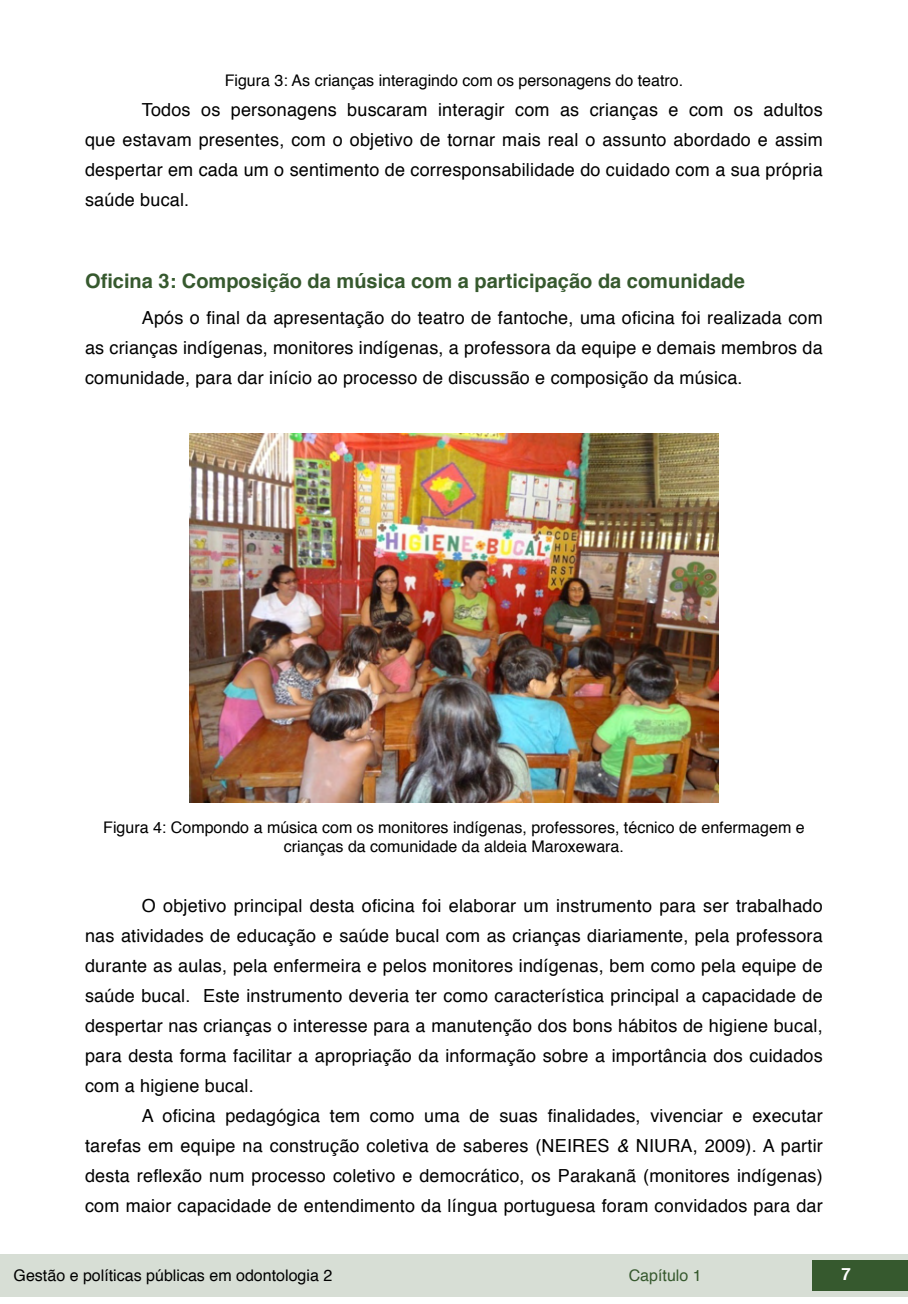
<style>
.page{position:relative;width:908px;height:1304px;background:#fff}
.page>*{position:absolute;margin:0;border:0;box-sizing:border-box;transform-origin:0 0}
.Subtitulo{font:700 20px "Helvetica";color:#36592e}
.txt{font:18px/30px "Helvetica";letter-spacing:.01em;color:#000;text-align:justify}
.t1{font:700 16.8px "Helvetica";color:#fff}
.imagens_graf_tab{font:16px/19.2px "Helvetica";color:#000;text-align:center}
.t2{font:16px "Helvetica";color:#36592e}
.s1{font-style:italic}
</style>
<div class="page">
<div style="left:0;top:1254px;width:906px;height:43px;background:#d7ded5"></div>
<div style="left:812px;top:1261px;width:95px;height:30px;background:#36592e"></div>
<img style="left:189px;top:434px;width:529px;height:368px">
<p class="imagens_graf_tab" style="left:225px;top:71px;width:460px">Figura 3: As crianças interagindo com os personagens do teatro.</p>
<p class="txt" style="left:85px;top:95px;width:738px;text-indent:57px">Todos os personagens buscaram interagir com as crianças e com os adultos que estavam presentes, com o objetivo de tornar mais real o assunto abordado e assim despertar em cada um o sentimento de corresponsabilidade do cuidado com a sua própria saúde bucal.</p>
<p class="Subtitulo" style="left:85px;top:265px;width:661px">Oficina 3: Composição da música com a participação da comunidade</p>
<p class="txt" style="left:85px;top:303px;width:738px;text-indent:57px">Após o final da apresentação do teatro de fantoche, uma oficina foi realizada com as crianças indígenas, monitores indígenas, a professora da equipe e demais membros da comunidade, para dar início ao processo de discussão e composição da música.</p>
<p class="imagens_graf_tab" style="left:103px;top:818px;width:702px">Figura 4: Compondo a música com os monitores indígenas, professores, técnico de enfermagem e crianças da comunidade da aldeia Maroxewara.</p>
<p class="txt" style="left:85px;top:891px;width:738px;text-indent:57px">O objetivo principal desta oficina foi elaborar um instrumento para ser trabalhado nas atividades de educação e saúde bucal com as crianças diariamente, pela professora durante as aulas, pela enfermeira e pelos monitores indígenas, bem como pela equipe de saúde bucal. Este instrumento deveria ter como característica principal a capacidade de despertar nas crianças o interesse para a manutenção dos bons hábitos de higiene bucal, para desta forma facilitar a apropriação da informação sobre a importância dos cuidados com a higiene bucal.</p>
<p class="txt" style="left:85px;top:1101px;width:738px;text-indent:57px">A oficina pedagógica tem como uma de suas finalidades, vivenciar e executar tarefas em equipe na construção coletiva de saberes (NEIRES <span class="s1">&amp;</span> NIURA, 2009). A partir desta reflexão num processo coletivo e democrático, os Parakanã (monitores indígenas) com maior capacidade de entendimento da língua portuguesa foram convidados para dar</p>
<p class="imagens_graf_tab" style="left:14px;top:1266px;width:320px">Gestão e políticas públicas em odontologia 2</p>
<p class="t2" style="left:628px;top:1263px;width:74px">Capítulo 1</p>
<p class="t1" style="left:841px;top:1261px;width:11px">7</p>
</div>
